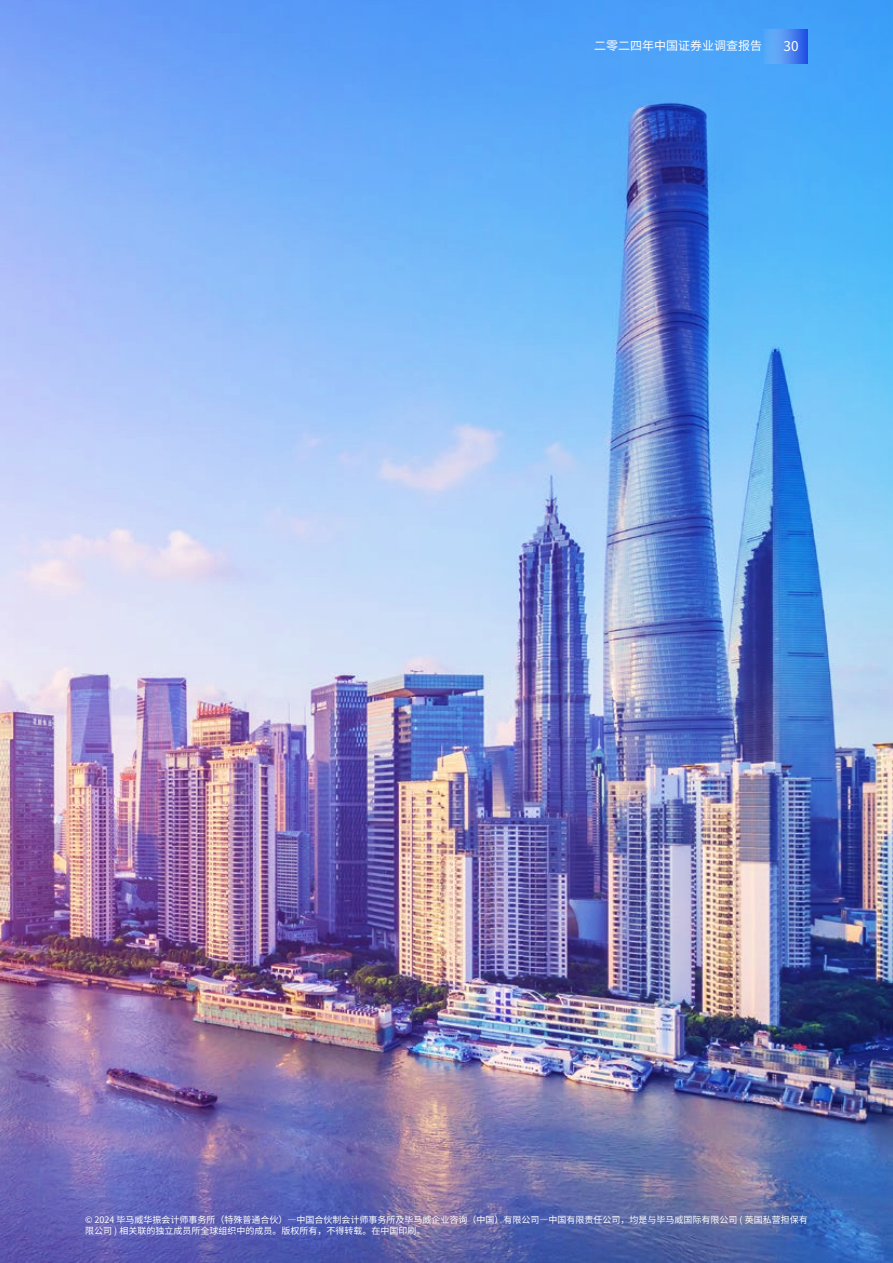
<style>
.page{position:relative;width:893px;height:1263px;background:#fff}
.page>*{position:absolute;margin:0;border:0;box-sizing:border-box;transform-origin:0 0}
.t1{font:13.5px "Noto Sans CJ Ksc";color:#fff}
.t2{font:12px "Noto Sans CJ Ksc";color:#fff}
.t3{font:9px/10.5px "Noto Sans CJ Ksc";color:#fff}
</style>
<div class="page">
<img style="left:0;top:0;width:893px;height:1263px">
<svg style="left:762px;top:30px;width:46px;height:34px;background:#4b8bf0"></svg>
<h2 class="t2" style="left:594px;top:39px;width:169px">二零二四年中国证券业调查报告</h2>
<h1 class="t1" style="left:783px;top:39px;width:16px">30</h1>
<p class="t3" style="left:85px;top:1215px;width:724px">© 2024 毕马威华振会计师事务所（特殊普通合伙）—中国合伙制会计师事务所及毕马威企业咨询（中国）有限公司—中国有限责任公司，均是与毕马威国际有限公司 ( 英国私营担保有限公司 ) 相关联的独立成员所全球组织中的成员。版权所有，不得转载。在中国印刷。</p>
</div>
